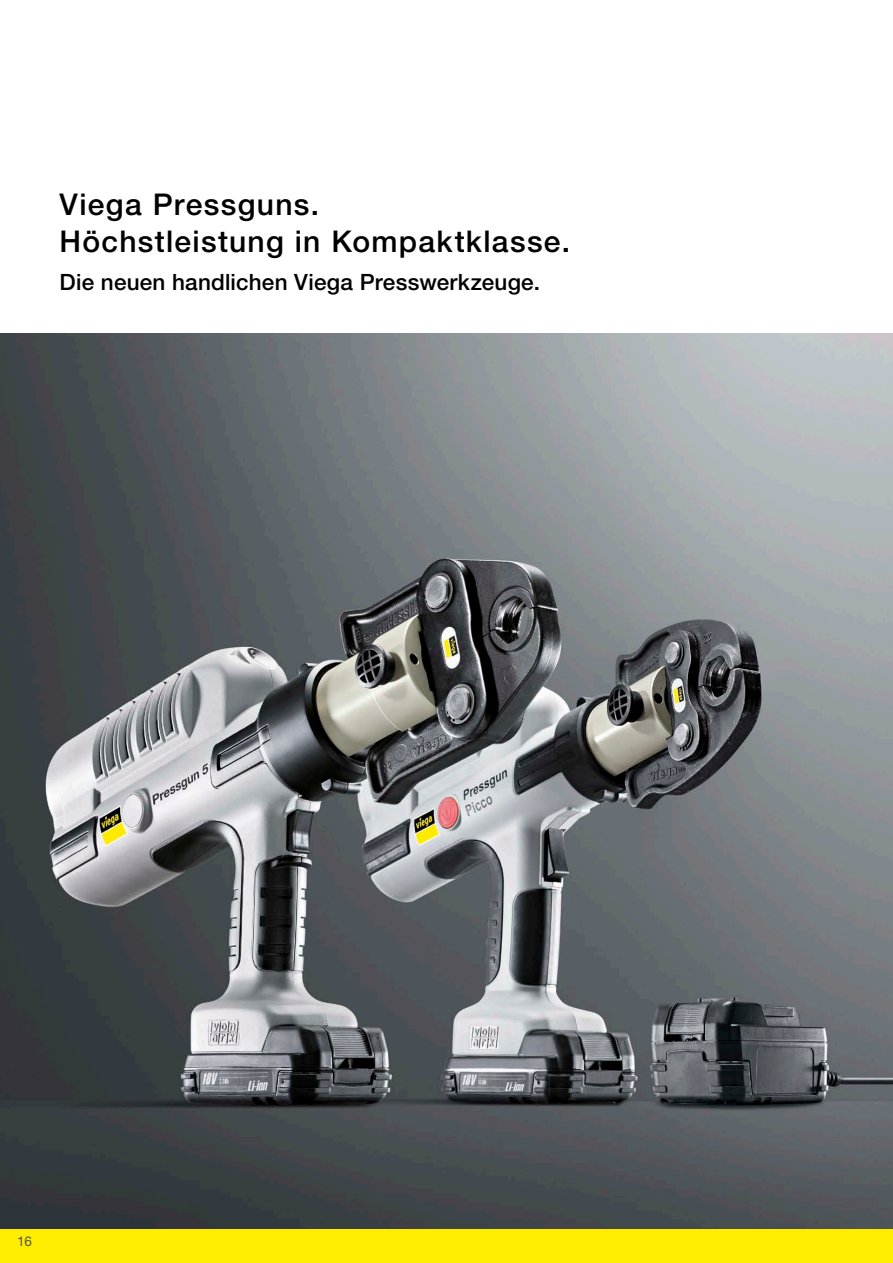
<style>
.page{position:relative;width:893px;height:1263px;background:#fff}
.page>*{position:absolute;margin:0;border:0;box-sizing:border-box;transform-origin:0 0}
.t1{font:500 30px/37.5px "Viega Helvetica Neue";letter-spacing:.04em;color:#000}
.t2{font:500 22.5px "Viega Helvetica Neue";letter-spacing:.01em;color:#000}
.t3{font:13.5px "Viega Helvetica Neue";color:#555}
</style>
<div class="page">
<img style="left:0;top:334px;width:893px;height:895px">
<div style="left:0;top:1229px;width:893px;height:34px;background:#ffed00"></div>
<p class="t1" style="left:60px;top:185px;width:512px">Viega Pressguns.<br>Höchstleistung in Kompaktklasse.</p>
<p class="t2" style="left:60px;top:268px;width:482px">Die neuen handlichen Viega Presswerkzeuge.</p>
<p class="t3" style="left:17px;top:1233px;width:17px">16</p>
</div>
